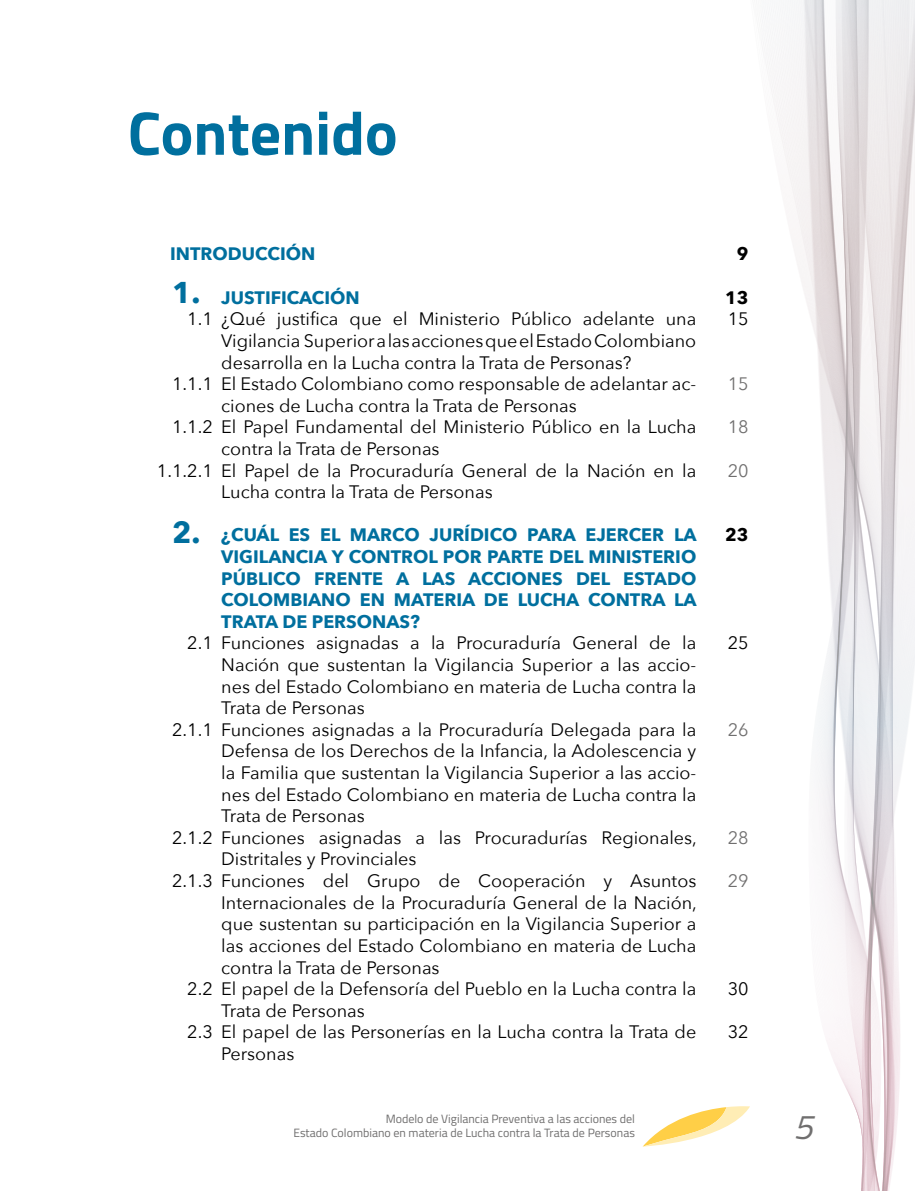
<style>
.page{position:relative;width:915px;height:1191px;background:#fff}
.page>*{position:absolute;margin:0;border:0;box-sizing:border-box;transform-origin:0 0}
.t1{font:700 61.5px "Titillium Web";color:#006f9e}
.t2{font:italic 34.5px "Titillium Web";color:#706f6f}
.t3{font:700 30px "Avenir Next";color:#006f9e}
.t4{font:18px/21.6px "Avenir Next";color:#000}
.t5{font:700 18px/21.6px "Avenir Next";color:#006f9e;text-align:justify}
.t6{font:18px "Avenir Next";color:#706f6f}
.t7{font:700 18px "Avenir Next";color:#000}
.t8{font:12px/14.4px "Titillium Web";color:#706f6f;text-align:right}
</style>
<div class="page">
<svg style="left:769px;top:0;width:145px;height:1191px"></svg>
<svg style="left:643px;top:1106px;width:106px;height:40px"></svg>
<h1 class="t1" style="left:128px;top:86px;width:271px">Contenido</h1>
<p class="t5" style="left:170px;top:243px;width:146px">INTRODUCCIÓN</p>
<p class="t5" style="left:221px;top:286px;width:140px">JUSTIFICACIÓN</p>
<p class="t4" style="left:221px;top:307px;width:476px">¿Qué justifica que el Ministerio Público adelante una Vigilancia Superior a las acciones que el Estado Colombiano desarrolla en la Lucha contra la Trata de Personas?<br>El Estado Colombiano como responsable de adelantar ac&shy;ciones de Lucha contra la Trata de Personas<br>El Papel Fundamental del Ministerio Público en la Lucha contra la Trata de Personas<br>El Papel de la Procuraduría General de la Nación en la Lucha contra la Trata de Personas</p>
<p class="t5" style="left:221px;top:524px;width:476px">¿CUÁL ES EL MARCO JURÍDICO PARA EJERCER LA VIGILANCIA Y CONTROL POR PARTE DEL MINISTERIO PÚBLICO FRENTE A LAS ACCIONES DEL ESTADO COLOMBIANO EN MATERIA DE LUCHA CONTRA LA TRATA DE PERSONAS?</p>
<p class="t4" style="left:221px;top:631px;width:477px">Funciones asignadas a la Procuraduría General de la Nación que sustentan la Vigilancia Superior a las accio&shy;nes del Estado Colombiano en materia de Lucha contra la Trata de Personas<br>Funciones asignadas a la Procuraduría Delegada para la Defensa de los Derechos de la Infancia, la Adolescencia y la Familia que sustentan la Vigilancia Superior a las accio&shy;nes del Estado Colombiano en materia de Lucha contra la Trata de Personas<br>Funciones asignadas a las Procuradurías Regionales, Distritales y Provinciales<br>Funciones del Grupo de Cooperación y Asuntos Internacionales de la Procuraduría General de la Nación, que sustentan su participación en la Vigilancia Superior a las acciones del Estado Colombiano en materia de Lucha contra la Trata de Personas<br>El papel de la Defensoría del Pueblo en la Lucha contra la Trata de Personas<br>El papel de las Personerías en la Lucha contra la Trata de Personas</p>
<h3 class="t3" style="left:172px;top:266px;width:30px">1.</h3>
<p class="t4" style="left:187px;top:307px;width:27px">1.1</p>
<p class="t4" style="left:172px;top:372px;width:42px">1.1.1</p>
<p class="t4" style="left:172px;top:415px;width:42px">1.1.2</p>
<p class="t4" style="left:157px;top:459px;width:57px">1.1.2.1</p>
<h3 class="t3" style="left:172px;top:507px;width:30px">2.</h3>
<p class="t4" style="left:187px;top:631px;width:27px">2.1</p>
<p class="t4" style="left:172px;top:718px;width:42px">2.1.1</p>
<p class="t4" style="left:172px;top:826px;width:42px">2.1.2</p>
<p class="t4" style="left:172px;top:869px;width:42px">2.1.3</p>
<p class="t4" style="left:187px;top:977px;width:27px">2.2</p>
<p class="t4" style="left:187px;top:1020px;width:27px">2.3</p>
<p class="t8" style="left:293px;top:1111px;width:343px">Modelo de Vigilancia Preventiva a las acciones del<br>Estado Colombiano en materia de Lucha contra la Trata de Personas</p>
<p class="t7" style="left:736px;top:238px;width:13px">9</p>
<p class="t7" style="left:725px;top:282px;width:25px">13</p>
<p class="t4" style="left:727px;top:307px;width:22px">15</p>
<p class="t6" style="left:727px;top:369px;width:22px">15</p>
<p class="t6" style="left:727px;top:412px;width:22px">18</p>
<p class="t6" style="left:727px;top:455px;width:22px">20</p>
<p class="t7" style="left:725px;top:519px;width:25px">23</p>
<p class="t4" style="left:727px;top:631px;width:22px">25</p>
<p class="t6" style="left:727px;top:714px;width:22px">26</p>
<p class="t6" style="left:727px;top:822px;width:22px">28</p>
<p class="t6" style="left:727px;top:865px;width:22px">29</p>
<p class="t4" style="left:727px;top:977px;width:22px">30</p>
<p class="t4" style="left:727px;top:1020px;width:22px">32</p>
<h2 class="t2" style="left:793px;top:1101px;width:21px">5</h2>
</div>
